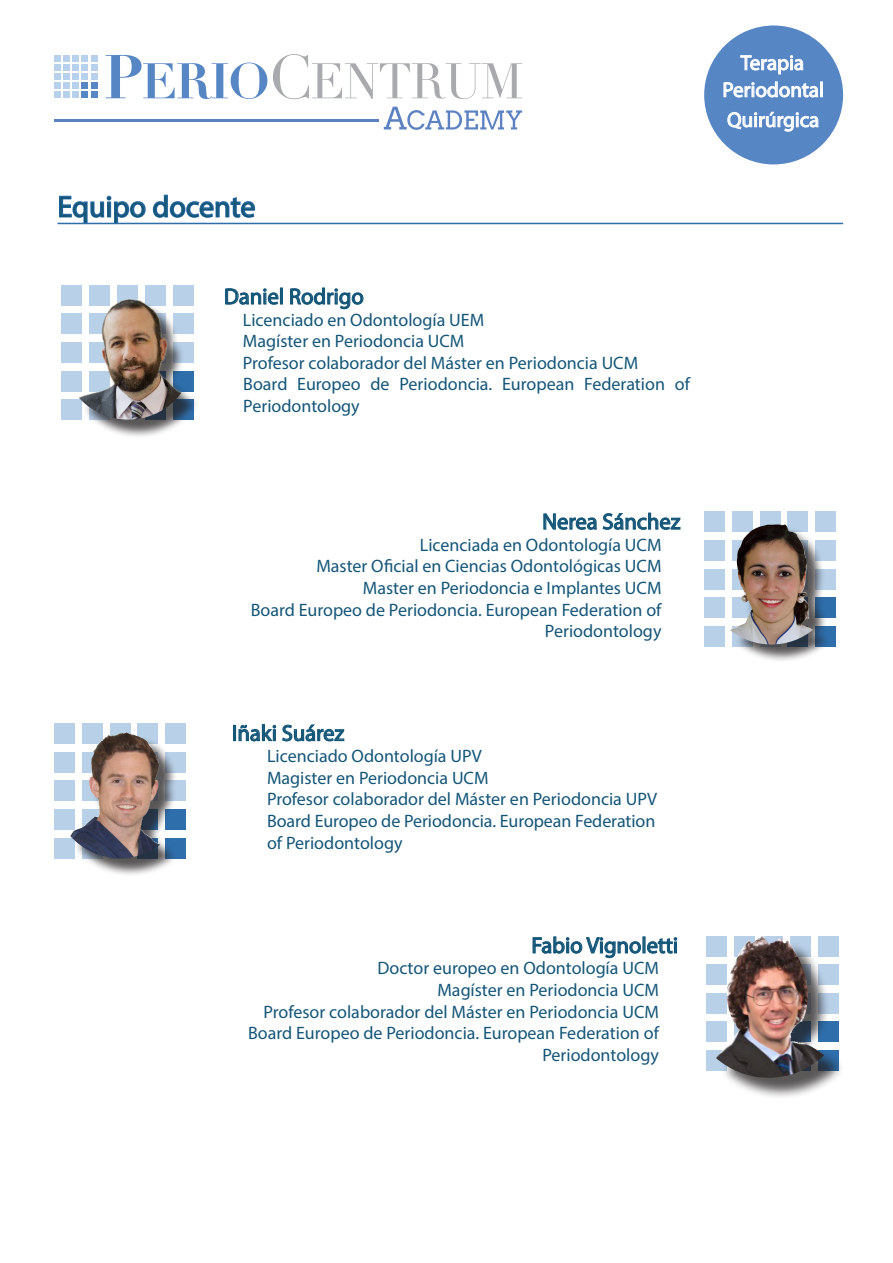
<style>
.page{position:relative;width:893px;height:1263px;background:#fff}
.page>*{position:absolute;margin:0;border:0;box-sizing:border-box;transform-origin:0 0}
.t1{font:30px "Myriad Pro";color:#145678}
.t2{font:22.5px "Myriad Pro";color:#145678}
.t3{font:21px/27px "Myriad Pro";color:#fff;text-align:center}
.t4{font:18px/21.6px "Myriad Pro";color:#145678;text-align:right}
</style>
<div class="page">
<div style="left:704px;top:26px;width:139px;height:138px;background:#5786c5;border-radius:50%"></div>
<svg style="left:740px;top:55px;width:63px;height:19px"></svg>
<svg style="left:724px;top:82px;width:98px;height:16px"></svg>
<svg style="left:728px;top:112px;width:90px;height:19px"></svg>
<svg style="left:106px;top:55px;width:161px;height:44px"></svg>
<svg style="left:273px;top:54px;width:249px;height:45px"></svg>
<div style="left:91px;top:55px;width:7px;height:6px;background:#b7d0ec"></div>
<div style="left:91px;top:64px;width:7px;height:7px;background:#b7d0ec"></div>
<svg style="left:82px;top:55px;width:6px;height:6px"></svg>
<div style="left:82px;top:64px;width:6px;height:7px;background:#b7d0ec"></div>
<div style="left:91px;top:73px;width:7px;height:7px;background:#b7d0ec"></div>
<div style="left:91px;top:82px;width:7px;height:7px;background:#5786c5"></div>
<div style="left:82px;top:73px;width:6px;height:7px;background:#b7d0ec"></div>
<div style="left:82px;top:82px;width:6px;height:7px;background:#5786c5"></div>
<div style="left:91px;top:92px;width:7px;height:6px;background:#5786c5"></div>
<svg style="left:82px;top:92px;width:6px;height:6px"></svg>
<div style="left:72px;top:55px;width:7px;height:6px;background:#b7d0ec"></div>
<div style="left:72px;top:64px;width:7px;height:7px;background:#b7d0ec"></div>
<div style="left:63px;top:55px;width:7px;height:6px;background:#b7d0ec"></div>
<div style="left:63px;top:64px;width:7px;height:7px;background:#b7d0ec"></div>
<div style="left:72px;top:73px;width:7px;height:7px;background:#b7d0ec"></div>
<div style="left:72px;top:82px;width:7px;height:7px;background:#b7d0ec"></div>
<div style="left:63px;top:73px;width:7px;height:7px;background:#b7d0ec"></div>
<div style="left:63px;top:82px;width:7px;height:7px;background:#b7d0ec"></div>
<div style="left:72px;top:92px;width:7px;height:6px;background:#b7d0ec"></div>
<div style="left:63px;top:92px;width:7px;height:6px;background:#b7d0ec"></div>
<div style="left:54px;top:55px;width:7px;height:6px;background:#b7d0ec"></div>
<div style="left:54px;top:64px;width:7px;height:7px;background:#b7d0ec"></div>
<div style="left:54px;top:73px;width:7px;height:7px;background:#b7d0ec"></div>
<div style="left:54px;top:82px;width:7px;height:7px;background:#b7d0ec"></div>
<div style="left:54px;top:92px;width:7px;height:6px;background:#b7d0ec"></div>
<svg style="left:384px;top:107px;width:138px;height:23px"></svg>
<hr style="left:54px;top:119px;width:325px;height:2px;background:#5d82c2">
<svg style="left:58px;top:195px;width:88px;height:30px"></svg>
<svg style="left:152px;top:194px;width:104px;height:31px"></svg>
<hr style="left:57px;top:223px;width:786px;height:1px;background:#2e6eab">
<div style="left:706px;top:936px;width:20px;height:20px;background:#b8d0e8"></div>
<div style="left:818px;top:936px;width:20px;height:20px;background:#b8d0e8"></div>
<div style="left:706px;top:964px;width:20px;height:21px;background:#b8d0e8"></div>
<div style="left:706px;top:993px;width:20px;height:20px;background:#b8d0e8"></div>
<div style="left:706px;top:1022px;width:20px;height:20px;background:#b8d0e8"></div>
<div style="left:706px;top:1050px;width:20px;height:20px;background:#b8d0e8"></div>
<div style="left:62px;top:285px;width:20px;height:20px;background:#b8d0e8"></div>
<div style="left:90px;top:285px;width:20px;height:20px;background:#b8d0e8"></div>
<div style="left:118px;top:285px;width:20px;height:20px;background:#b8d0e8"></div>
<div style="left:146px;top:285px;width:20px;height:20px;background:#b8d0e8"></div>
<div style="left:174px;top:285px;width:20px;height:20px;background:#b8d0e8"></div>
<div style="left:62px;top:314px;width:20px;height:20px;background:#b8d0e8"></div>
<div style="left:62px;top:342px;width:20px;height:20px;background:#b8d0e8"></div>
<div style="left:62px;top:371px;width:20px;height:20px;background:#b8d0e8"></div>
<div style="left:62px;top:400px;width:20px;height:20px;background:#b8d0e8"></div>
<svg style="left:543px;top:512px;width:138px;height:18px"></svg>
<div style="left:704px;top:512px;width:20px;height:20px;background:#b8d0e8"></div>
<div style="left:732px;top:512px;width:20px;height:20px;background:#b8d0e8"></div>
<div style="left:760px;top:512px;width:20px;height:20px;background:#b8d0e8"></div>
<div style="left:788px;top:512px;width:20px;height:20px;background:#b8d0e8"></div>
<div style="left:816px;top:512px;width:20px;height:20px;background:#b8d0e8"></div>
<div style="left:704px;top:540px;width:20px;height:20px;background:#b8d0e8"></div>
<div style="left:816px;top:540px;width:20px;height:20px;background:#b8d0e8"></div>
<div style="left:704px;top:569px;width:20px;height:20px;background:#b8d0e8"></div>
<div style="left:816px;top:569px;width:20px;height:20px;background:#b8d0e8"></div>
<div style="left:704px;top:598px;width:20px;height:20px;background:#b8d0e8"></div>
<div style="left:816px;top:598px;width:20px;height:20px;background:#2e6eab"></div>
<div style="left:704px;top:626px;width:20px;height:20px;background:#b8d0e8"></div>
<div style="left:732px;top:626px;width:20px;height:20px;background:#b8d0e8"></div>
<div style="left:816px;top:626px;width:20px;height:20px;background:#2e6eab"></div>
<div style="left:734px;top:527px;width:96px;height:136px;background:#231f20;opacity:.75"></div>
<img style="left:730px;top:524px;width:83px;height:120px">
<svg style="left:532px;top:936px;width:145px;height:23px"></svg>
<div style="left:720px;top:939px;width:125px;height:161px;background:#231f20;opacity:.75"></div>
<img style="left:716px;top:936px;width:108px;height:142px">
<div style="left:82px;top:302px;width:118px;height:136px;background:#231f20;opacity:.75"></div>
<img style="left:62px;top:287px;width:132px;height:133px;border-radius:66px">
<svg style="left:225px;top:288px;width:54px;height:17px"></svg>
<div style="left:280px;top:287px;width:3px;height:18px;border:1px solid #145678"></div>
<svg style="left:290px;top:287px;width:74px;height:23px"></svg>
<div style="left:54px;top:724px;width:20px;height:20px;background:#b8d0e8"></div>
<div style="left:82px;top:724px;width:20px;height:20px;background:#b8d0e8"></div>
<div style="left:110px;top:724px;width:20px;height:20px;background:#b8d0e8"></div>
<div style="left:138px;top:724px;width:20px;height:20px;background:#b8d0e8"></div>
<div style="left:166px;top:724px;width:20px;height:20px;background:#b8d0e8"></div>
<div style="left:54px;top:752px;width:20px;height:20px;background:#b8d0e8"></div>
<div style="left:166px;top:752px;width:20px;height:20px;background:#b8d0e8"></div>
<div style="left:54px;top:781px;width:20px;height:20px;background:#b8d0e8"></div>
<div style="left:166px;top:781px;width:20px;height:20px;background:#b8d0e8"></div>
<div style="left:54px;top:809px;width:20px;height:20px;background:#b8d0e8"></div>
<div style="left:166px;top:809px;width:20px;height:20px;background:#2e6eab"></div>
<div style="left:54px;top:838px;width:20px;height:20px;background:#b8d0e8"></div>
<div style="left:166px;top:838px;width:20px;height:20px;background:#2e6eab"></div>
<div style="left:233px;top:725px;width:3px;height:16px;border:1px solid #145678"></div>
<svg style="left:238px;top:724px;width:107px;height:18px"></svg>
<div style="left:74px;top:735px;width:104px;height:141px;background:#231f20;opacity:.75"></div>
<img style="left:92px;top:732px;width:34px;height:21px">
<p class="t1" style="left:57px;top:188px;width:199px">Equipo docente</p>
<p class="t2" style="left:224px;top:283px;width:141px">Daniel Rodrigo</p>
<p class="t4" style="left:243px;top:308px;width:243px">Licenciado en Odontología UEM</p>
<p class="t4" style="left:243px;top:330px;width:223px">Magíster en Periodoncia UCM</p>
<p class="t4" style="left:243px;top:352px;width:397px">Profesor colaborador del Máster en Periodoncia UCM</p>
<p class="t4" style="left:243px;top:373px;width:448px;text-align:left">Board Europeo de Periodoncia. European Federation of<br>Periodontology</p>
<p class="t3" style="left:722px;top:49px;width:103px">Terapia<br>Periodontal</p>
<p class="t3" style="left:727px;top:106px;width:94px">Quirúrgica</p>
<p class="t2" style="left:542px;top:508px;width:140px">Nerea Sánchez</p>
<p class="t4" style="left:420px;top:534px;width:243px">Licenciada en Odontología UCM</p>
<p class="t4" style="left:316px;top:555px;width:347px">Master Oficial en Ciencias Odontológicas UCM</p>
<p class="t4" style="left:363px;top:577px;width:300px">Master en Periodoncia e Implantes UCM</p>
<p class="t4" style="left:251px;top:598px;width:412px">Board Europeo de Periodoncia. European Federation of<br>Periodontology</p>
<p class="t2" style="left:232px;top:719px;width:114px">Iñaki Suárez</p>
<p class="t4" style="left:267px;top:745px;width:216px">Licenciado Odontología UPV</p>
<p class="t4" style="left:267px;top:767px;width:223px">Magister en Periodoncia UCM</p>
<p class="t4" style="left:267px;top:788px;width:391px">Profesor colaborador del Máster en Periodoncia UPV</p>
<p class="t4" style="left:267px;top:810px;width:390px;text-align:left">Board Europeo de Periodoncia. European Federation of Periodontology</p>
<p class="t2" style="left:531px;top:931px;width:148px">Fabio Vignoletti</p>
<p class="t4" style="left:377px;top:957px;width:283px">Doctor europeo en Odontología UCM</p>
<p class="t4" style="left:437px;top:979px;width:223px">Magíster en Periodoncia UCM</p>
<p class="t4" style="left:264px;top:1000px;width:397px">Profesor colaborador del Máster en Periodoncia UCM</p>
<p class="t4" style="left:248px;top:1022px;width:412px">Board Europeo de Periodoncia. European Federation of<br>Periodontology</p>
</div>
